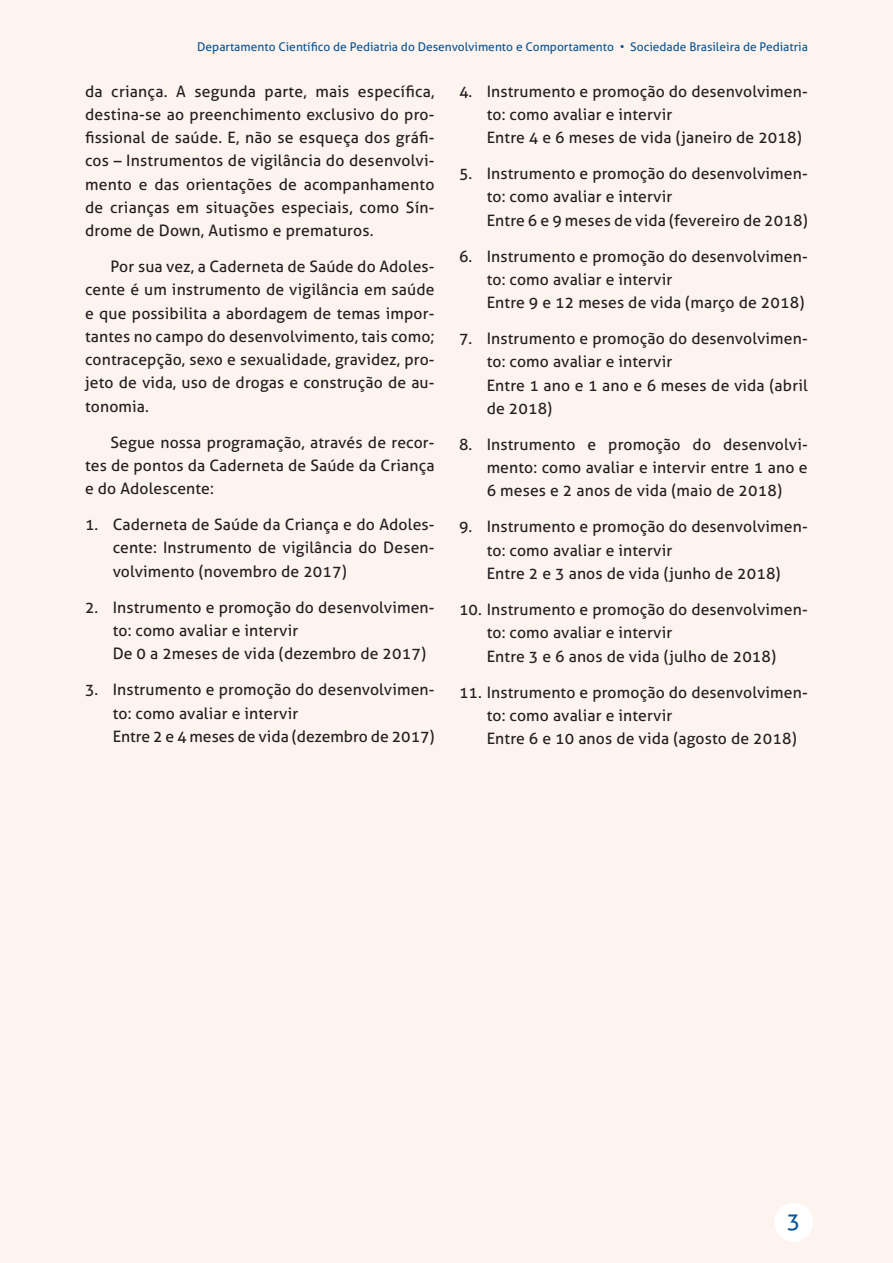
<style>
.page{position:relative;width:893px;height:1263px;background:#fdf3ef}
.page>*{position:absolute;margin:0;border:0;box-sizing:border-box;transform-origin:0 0}
.t1{font:22.5px "Aller";color:#0c5896}
.t2{font:15.75px/23.2px "Aller";letter-spacing:.01em;color:#231f20}
.t3{font:12px "Aller";color:#0c5896}
</style>
<div class="page">
<div style="left:774px;top:1203px;width:39px;height:39px;background:#fff;border-radius:50%"></div>
<p class="t3" style="left:197px;top:39px;width:612px">Departamento Científico de Pediatria do Desenvolvimento e Comportamento • Sociedade Brasileira de Pediatria</p>
<p class="t2" style="left:85px;top:80px;width:351px;text-align:justify">da criança. A segunda parte, mais específica, destina-se ao preenchimento exclusivo do pro&shy;fissional de saúde. E, não se esqueça dos gráfi&shy;cos – Instrumentos de vigilância do desenvolvi&shy;mento e das orientações de acompanhamento de crianças em situações especiais, como Sín&shy;drome de Down, Autismo e prematuros.</p>
<p class="t2" style="left:85px;top:255px;width:351px;text-align:justify;text-indent:26px">Por sua vez, a Caderneta de Saúde do Adoles&shy;cente é um instrumento de vigilância em saúde e que possibilita a abordagem de temas impor&shy;tantes no campo do desenvolvimento, tais como; contracepção, sexo e sexualidade, gravidez, pro&shy;jeto de vida, uso de drogas e construção de au&shy;tonomia.</p>
<p class="t2" style="left:85px;top:431px;width:351px;text-align:justify;text-indent:26px">Segue nossa programação, através de recor&shy;tes de pontos da Caderneta de Saúde da Criança e do Adolescente:</p>
<p class="t2" style="left:113px;top:513px;width:323px;text-align:justify;text-indent:-28px">1. Caderneta de Saúde da Criança e do Adoles&shy;cente: Instrumento de vigilância do Desen&shy;volvimento (novembro de 2017)</p>
<p class="t2" style="left:113px;top:596px;width:323px;text-indent:-28px">2. Instrumento e promoção do desenvolvimen&shy;to: como avaliar e intervir<br>De 0 a 2meses de vida (dezembro de 2017)</p>
<p class="t2" style="left:113px;top:678px;width:323px;text-indent:-28px">3. Instrumento e promoção do desenvolvimen&shy;to: como avaliar e intervir<br>Entre 2 e 4 meses de vida (dezembro de 2017)</p>
<p class="t2" style="left:487px;top:80px;width:323px;text-indent:-28px">4. Instrumento e promoção do desenvolvimen&shy;to: como avaliar e intervir<br>Entre 4 e 6 meses de vida (janeiro de 2018)</p>
<p class="t2" style="left:487px;top:162px;width:323px;text-indent:-28px">5. Instrumento e promoção do desenvolvimen&shy;to: como avaliar e intervir<br>Entre 6 e 9 meses de vida (fevereiro de 2018)</p>
<p class="t2" style="left:487px;top:245px;width:323px;text-indent:-28px">6. Instrumento e promoção do desenvolvimen&shy;to: como avaliar e intervir<br>Entre 9 e 12 meses de vida (março de 2018)</p>
<p class="t2" style="left:487px;top:327px;width:323px;text-indent:-28px">7. Instrumento e promoção do desenvolvimen&shy;to: como avaliar e intervir<br>Entre 1 ano e 1 ano e 6 meses de vida (abril de 2018)</p>
<p class="t2" style="left:487px;top:433px;width:323px;text-align:justify;text-indent:-28px">8. Instrumento e promoção do desenvolvi&shy;mento: como avaliar e intervir entre 1 ano e 6 meses e 2 anos de vida (maio de 2018)</p>
<p class="t2" style="left:487px;top:515px;width:323px;text-indent:-28px">9. Instrumento e promoção do desenvolvimen&shy;to: como avaliar e intervir<br>Entre 2 e 3 anos de vida (junho de 2018)</p>
<p class="t2" style="left:487px;top:598px;width:323px;text-indent:-28px">10. Instrumento e promoção do desenvolvimen&shy;to: como avaliar e intervir<br>Entre 3 e 6 anos de vida (julho de 2018)</p>
<p class="t2" style="left:487px;top:680px;width:323px;text-indent:-28px">11. Instrumento e promoção do desenvolvimen&shy;to: como avaliar e intervir<br>Entre 6 e 10 anos de vida (agosto de 2018)</p>
<h1 class="t1" style="left:787px;top:1207px;width:15px">3</h1>
</div>
